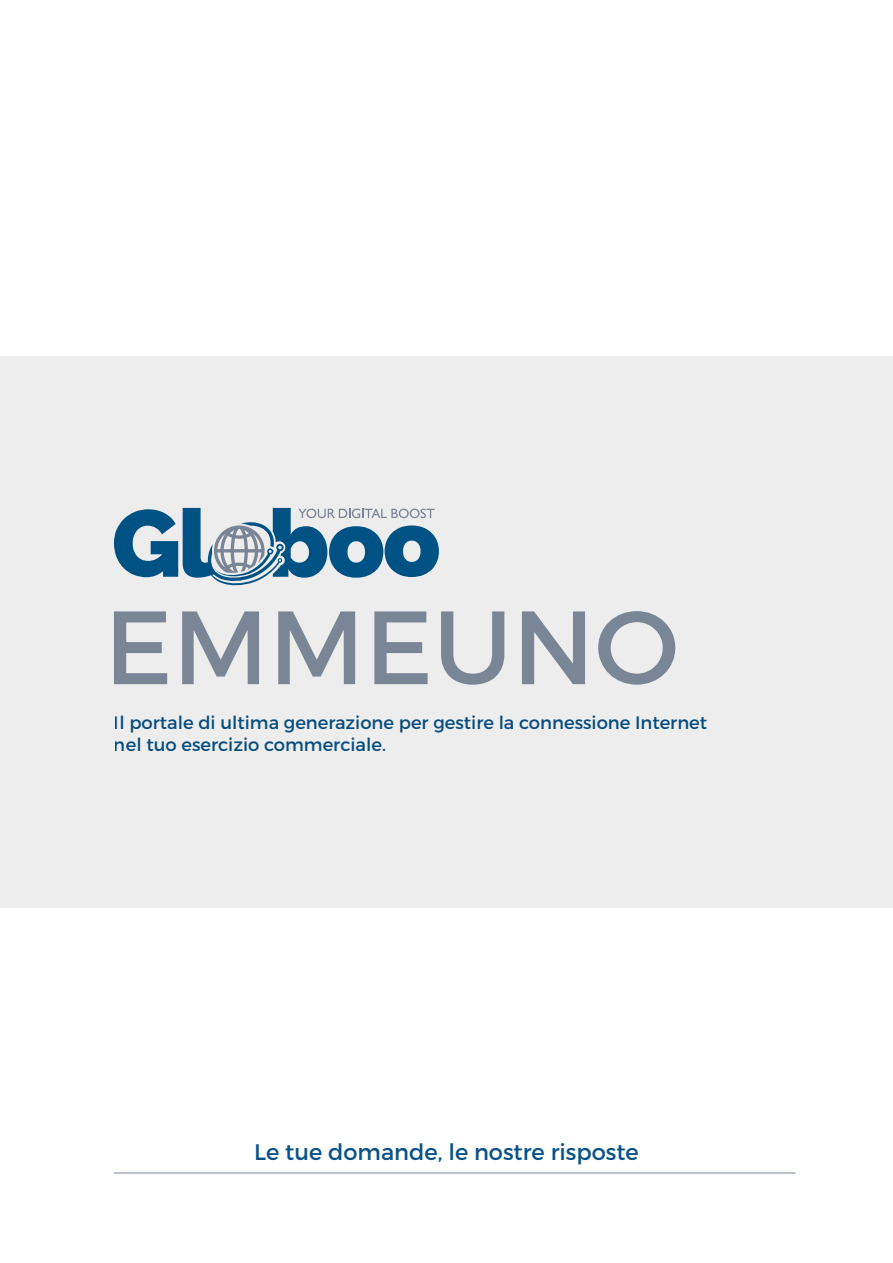
<style>
.page{position:relative;width:893px;height:1263px;background:#fff}
.page>*{position:absolute;margin:0;border:0;box-sizing:border-box;transform-origin:0 0}
.t1{font:103.95px "Montserrat";color:#7a8696}
.t2{font:22.5px "Montserrat";color:#085287}
.t3{font:18px/21.6px "Montserrat";color:#085287}
</style>
<div class="page">
<div style="left:0;top:356px;width:893px;height:551px;background:#ededed"></div>
<hr style="left:114px;top:1172px;width:681px;height:1px;background:#7a8495">
<svg style="left:114px;top:508px;width:325px;height:78px"></svg>
<h1 class="t1" style="left:104px;top:583px;width:576px">EMMEUNO</h1>
<p class="t3" style="left:114px;top:712px;width:595px">Il portale di ultima generazione per gestire la connessione Internet nel tuo esercizio commerciale.</p>
<p class="t2" style="left:254px;top:1138px;width:386px">Le tue domande, le nostre risposte</p>
</div>
